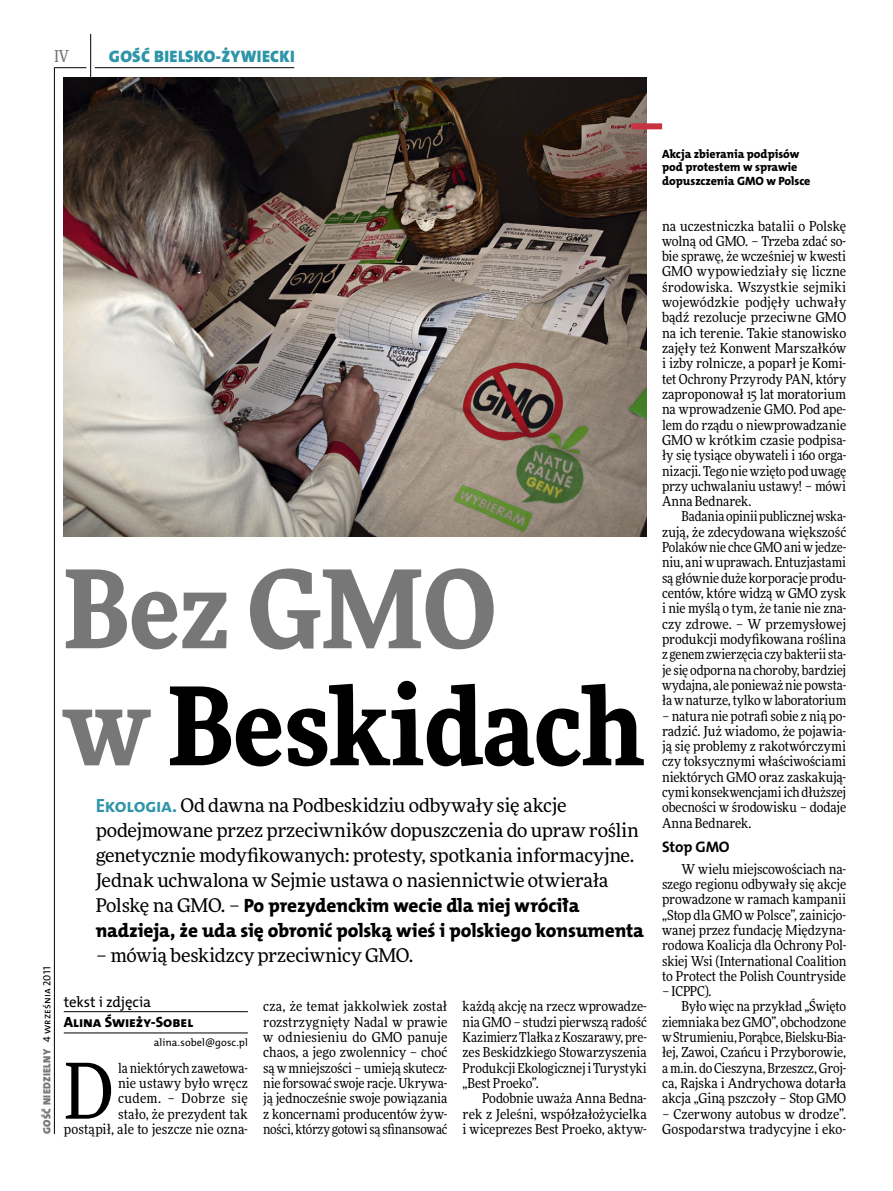
<style>
.page{position:relative;width:893px;height:1191px;background:#fff}
.page>*{position:absolute;margin:0;border:0;box-sizing:border-box;transform-origin:0 0}
.t1{font:900 108px/117px "Freeday Narrow";color:#000}
.t2{font:76.95px "Freeday Narrow News";color:#000}
.t3{font:19.35px/24.9px "The Mix HP8 Ex Bld";letter-spacing:-.01em;color:#000}
.t4{font:18.9px/24.9px "Freeday News";letter-spacing:-.015em;color:#000}
.t5{font:16.65px "The Mix HP9 Blk";letter-spacing:.02em;color:#2f95a8}
.t6{font:500 16.5px "Freeday Narrow";color:#777778;scale:.9 1}
.t7{font:15.3px "The Mix HP7 Bld";letter-spacing:-.01em;color:#000}
.t8{font:14.85px "The Mix HP8 Ex Bld";color:#000}
.t9{font:14.85px "The Mix HP5 Plain";letter-spacing:-.01em;color:#000}
.t10{font:13.65px/15.3px "Freeday Narrow News";letter-spacing:-.005em;color:#000;text-align:justify}
.t11{font:12px/13.5px "The Mix HP8 Ex Bld";letter-spacing:-.005em;color:#000}
.t12{font:10.5px "The Mix HP9 Blk";letter-spacing:.025em;color:#777778}
.t13{font:10.5px "The Mix HP5 Plain";letter-spacing:.01em;color:#000}
.s1{font-family:"The Mix HP5 Plain";color:#000}
.s2{color:#777778}
.s3{font-family:"The Mix HP7 Bld";font-size:19.35px;color:#2f95a8}
.s4{font-family:"Freeday News";font-size:18.9px}
</style>
<div class="page">
<hr style="left:54px;top:67px;width:1px;height:1067px;background:#000">
<hr style="left:90px;top:34px;width:1px;height:43px;background:#000">
<hr style="left:54px;top:67px;width:32px;height:1px;background:#000">
<hr style="left:95px;top:67px;width:199px;height:1px;background:#000">
<hr style="left:64px;top:1011px;width:184px;height:1px;background:#000">
<hr style="left:64px;top:1032px;width:184px;height:1px;background:#000">
<img style="left:64px;top:77px;width:583px;height:460px">
<div style="left:631px;top:123px;width:31px;height:6px;background:#c93241"></div>
<p class="t6" style="left:54px;top:46px;width:17px">IV</p>
<p class="t5" style="left:109px;top:46px;width:187px">GOŚĆ BIELSKO-ŻYWIECKI</p>
<p class="t12" style="left:40px;top:1134px;width:169px;rotate:-90deg">GOŚĆ NIEDZIELNY <span class="s1">4 września 2011</span></p>
<h1 class="t1" style="left:64px;top:547px;width:581px"><span class="s2">Bez GMO<br>w</span> Beskidach</h1>
<p class="t4" style="left:96px;top:792px;width:544px"><span class="s3">Ekologia.</span> Od dawna na Podbeskidziu odbywały się akcje podejmowane przez przeciwników dopuszczenia do upraw roślin genetycznie modyfikowanych: protesty, spotkania informacyjne.<br>Jednak uchwalona w Sejmie ustawa o nasiennictwie otwierała</p>
<h3 class="t3" style="left:96px;top:893px;width:550px"><span class="s4">Polskę na GMO. –</span> Po prezydenckim wecie dla niej wróciła nadzieja, że uda się obronić polską wieś i polskiego konsumenta</h3>
<h3 class="t4" style="left:96px;top:942px;width:319px">– mówią beskidzcy przeciwnicy GMO.</h3>
<p class="t9" style="left:64px;top:992px;width:89px">tekst i zdjęcia</p>
<p class="t8" style="left:64px;top:1012px;width:131px">Alina Świeży-Sobel</p>
<p class="t13" style="left:154px;top:1035px;width:95px">alina.sobel@gosc.pl</p>
<p class="t10" style="left:263px;top:998px;width:186px">cza, że temat jakkolwiek został rozstrzygnięty Nadal w prawie w odniesieniu do GMO panuje chaos, a jego zwolennicy – choć są w mniejszości – umieją skutecz&shy;nie forsować swoje racje. Ukrywa&shy;ją jednocześnie swoje powiązania z koncernami producentów żyw&shy;ności, którzy gotowi są sfinansować</p>
<p class="t10" style="left:463px;top:998px;width:186px">każdą akcję na rzecz wprowadze&shy;nia GMO – studzi pierwszą radość Kazimierz Tlałka z Koszarawy, pre&shy;zes Beskidzkiego Stowarzyszenia Produkcji Ekologicznej i Turystyki „Best Proeko”.</p>
<p class="t10" style="left:64px;top:1060px;width:186px;text-align:right">la niektórych zawetowa-<br>nie ustawy było wręcz<br>cudem. – Dobrze się<br>stało, że prezydent tak<br>postąpił, ale to jeszcze nie ozna-</p>
<h2 class="t2" style="left:64px;top:1044px;width:51px">D</h2>
<p class="t10" style="left:463px;top:1090px;width:186px;text-indent:20px">Podobnie uważa Anna Bedna&shy;rek z Jeleśni, współzałożycielka i wiceprezes Best Proeko, aktyw-</p>
<p class="t11" style="left:662px;top:147px;width:150px">Akcja zbierania podpisów pod protestem w sprawie dopuszczenia GMO w Polsce</p>
<p class="t10" style="left:662px;top:218px;width:186px">na uczestniczka batalii o Polskę wolną od GMO. – Trzeba zdać so&shy;bie sprawę, że wcześniej w kwesti GMO wypowiedziały się liczne środowiska. Wszystkie sejmiki wojewódzkie podjęły uchwały bądź rezolucje przeciwne GMO na ich terenie. Takie stanowisko zajęły też Konwent Marszałków i izby rolnicze, a poparł je Komi&shy;tet Ochrony Przyrody PAN, który zaproponował 15 lat moratorium na wprowadzenie GMO. Pod ape&shy;lem do rządu o niewprowadzanie GMO w krótkim czasie podpisa&shy;ły się tysiące obywateli i 160 orga&shy;nizacji. Tego nie wzięto pod uwagę przy uchwalaniu ustawy! – mówi Anna Bednarek.</p>
<p class="t10" style="left:662px;top:509px;width:186px;text-indent:20px">Badania opinii publicznej wska&shy;zują, że zdecydowana większość Polaków nie chce GMO ani w jedze&shy;niu, ani w uprawach. Entuzjastami są głównie duże korporacje produ&shy;centów, które widzą w GMO zysk i nie myślą o tym, że tanie nie zna&shy;czy zdrowe. – W przemysłowej produkcji modyfikowana roślina z genem zwierzęcia czy bakterii sta&shy;je się odporna na choroby, bardziej wydajna, ale ponieważ nie powsta&shy;ła w naturze, tylko w laboratorium</p>
<p class="t10" style="left:662px;top:708px;width:186px">– natura nie potrafi sobie z nią po&shy;radzić. Już wiadomo, że pojawia&shy;ją się problemy z rakotwórczymi czy toksycznymi właściwościami niektórych GMO oraz zaskakują&shy;cymi konsekwencjami ich dłuższej obecności w środowisku – dodaje Anna Bednarek.</p>
<p class="t7" style="left:662px;top:837px;width:69px">Stop GMO</p>
<p class="t10" style="left:662px;top:861px;width:186px;text-indent:20px">W wielu miejscowościach na&shy;szego regionu odbywały się akcje prowadzone w ramach kampanii „Stop dla GMO w Polsce”, zainicjo&shy;wanej przez fundację Międzyna&shy;rodowa Koalicja dla Ochrony Pol&shy;skiej Wsi (International Coalition to Protect the Polish Countryside</p>
<p class="t10" style="left:662px;top:983px;width:51px">– ICPPC).</p>
<p class="t10" style="left:682px;top:998px;width:166px">Było więc na przykład „Święto</p>
<p class="t10" style="left:662px;top:1014px;width:186px">ziemniaka bez GMO”, obchodzone</p>
<p class="t10" style="left:662px;top:1029px;width:186px">w Strumieniu, Porąbce, Bielsku-Bia-</p>
<p class="t10" style="left:662px;top:1044px;width:186px">łej, Zawoi, Czańcu i Przyborowie,</p>
<p class="t10" style="left:662px;top:1060px;width:186px">a m.in. do Cieszyna, Brzeszcz, Groj-</p>
<p class="t10" style="left:662px;top:1075px;width:186px">ca, Rajska i Andrychowa dotarła</p>
<p class="t10" style="left:662px;top:1090px;width:186px">akcja „Giną pszczoły – Stop GMO</p>
<p class="t10" style="left:662px;top:1106px;width:186px">– Czerwony autobus w drodze”.<br>Gospodarstwa tradycyjne i eko-</p>
</div>
